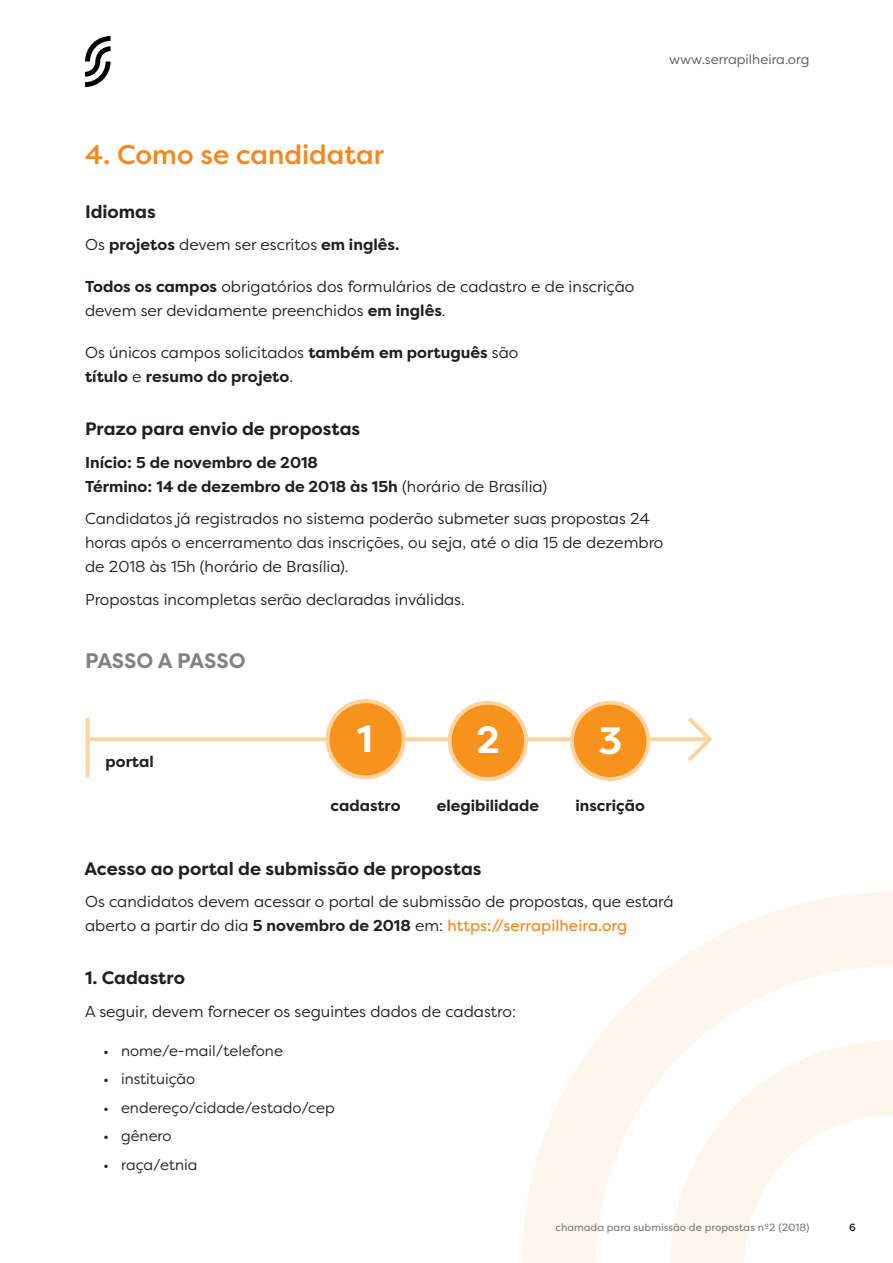
<style>
.page{position:relative;width:893px;height:1263px;background:#fff}
.page>*{position:absolute;margin:0;border:0;box-sizing:border-box;transform-origin:0 0}
.t1{font:700 37.95px "Filson Pro";color:#fff}
.Títulos_1{font:500 27px "Filson Pro";color:#f5871f}
.Titulo_CINZA{font:700 21px "Filson Pro";letter-spacing:-.005em;color:#808285}
.Titulo_2{font:700 18px "Filson Pro";color:#231f20}
.t2{font:15.75px/24px "Filson Pro";color:#231f20}
.t3{font:700 15.75px/24px "Filson Pro";color:#231f20}
.t4{font:700 15.6px "Filson Pro";color:#231f20}
.t5{font:15px "Filson Pro";color:#231f20}
.t6{font:13.5px "Filson Pro";color:#57585a}
.t7{font:10.5px "Filson Pro";color:#7a7c7f}
.t8{font:500 10.5px "Filson Pro";color:#231f20}
.s1{font-weight:700}
.s2{font-weight:400}
.s3{color:#f5871f}
</style>
<div class="page">
<svg style="left:522px;top:892px;width:371px;height:371px"></svg>
<svg style="left:85px;top:36px;width:26px;height:51px"></svg>
<svg style="left:89px;top:737px;width:595px;height:4px"></svg>
<hr style="left:86px;top:718px;width:3px;height:59px;background:#fdd39f">
<svg style="left:684px;top:717px;width:29px;height:44px"></svg>
<div style="left:327px;top:701px;width:77px;height:76px;background:#f7931d;border-radius:50%"></div>
<div style="left:326px;top:699px;width:80px;height:80px;border:4px solid #fdd39f;border-radius:50%"></div>
<div style="left:450px;top:703px;width:76px;height:76px;background:#f7931d;border-radius:50%"></div>
<div style="left:448px;top:701px;width:80px;height:80px;border:4px solid #fdd39f;border-radius:50%"></div>
<div style="left:572px;top:703px;width:76px;height:76px;background:#f7931d;border-radius:50%"></div>
<div style="left:570px;top:701px;width:80px;height:80px;border:4px solid #fdd39f;border-radius:50%"></div>
<p class="t6" style="left:669px;top:50px;width:142px">www.serrapilheira.org</p>
<p class="Títulos_1" style="left:85px;top:136px;width:301px">4. Como se candidatar</p>
<p class="Titulo_2" style="left:85px;top:200px;width:72px">Idiomas</p>
<p class="t2" style="left:85px;top:232px;width:316px">Os <span class="s1">projetos</span> devem ser escritos <span class="s1">em inglês.</span></p>
<p class="t2" style="left:85px;top:274px;width:551px"><span class="s1">Todos os campos</span> obrigatórios dos formulários de cadastro e de inscrição devem ser devidamente preenchidos <span class="s1">em inglês</span>.</p>
<p class="t3" style="left:85px;top:341px;width:435px"><span class="s2">Os únicos campos solicitados</span> também em português <span class="s2">são </span>título <span class="s2">e</span> resumo do projeto<span class="s2">.</span></p>
<p class="Titulo_2" style="left:85px;top:418px;width:277px">Prazo para envio de propostas</p>
<p class="t3" style="left:85px;top:451px;width:464px">Início: 5 de novembro de 2018<br>Término: 14 de dezembro de 2018 às 15h <span class="s2">(horário de Brasília)</span></p>
<p class="t2" style="left:85px;top:506px;width:580px">Candidatos já registrados no sistema poderão submeter suas propostas 24 horas após o encerramento das inscrições, ou seja, até o dia 15 de dezembro de 2018 às 15h (horário de Brasília).</p>
<p class="t2" style="left:85px;top:587px;width:381px">Propostas incompletas serão declaradas inválidas.</p>
<p class="Titulo_CINZA" style="left:85px;top:647px;width:162px">PASSO A PASSO</p>
<p class="t4" style="left:106px;top:752px;width:50px">portal</p>
<p class="t1" style="left:357px;top:715px;width:17px">1</p>
<p class="t4" style="left:331px;top:795px;width:72px">cadastro</p>
<p class="t1" style="left:477px;top:716px;width:25px">2</p>
<p class="t4" style="left:437px;top:795px;width:104px">elegibilidade</p>
<p class="t1" style="left:599px;top:717px;width:25px">3</p>
<p class="t4" style="left:575px;top:795px;width:71px">inscrição</p>
<p class="Titulo_2" style="left:84px;top:857px;width:399px">Acesso ao portal de submissão de propostas</p>
<p class="t2" style="left:85px;top:889px;width:590px">Os candidatos devem acessar o portal de submissão de propostas, que estará aberto a partir do dia <span class="s1">5 novembro de 2018</span> em: <span class="s3">https://serrapilheira.org</span></p>
<p class="Titulo_2" style="left:85px;top:967px;width:101px">1. Cadastro</p>
<p class="t2" style="left:85px;top:999px;width:432px">A seguir, devem fornecer os seguintes dados de cadastro:</p>
<p class="t5" style="left:103px;top:1041px;width:181px">• nome/e-mail/telefone</p>
<p class="t5" style="left:103px;top:1069px;width:94px">• instituição</p>
<p class="t5" style="left:103px;top:1098px;width:233px">• endereço/cidade/estado/cep</p>
<p class="t5" style="left:103px;top:1126px;width:70px">• gênero</p>
<p class="t5" style="left:103px;top:1155px;width:96px">• raça/etnia</p>
<p class="t7" style="left:555px;top:1220px;width:255px">chamada para submissão de propostas nº2 (2018)</p>
<p class="t8" style="left:849px;top:1220px;width:8px">6</p>
</div>
